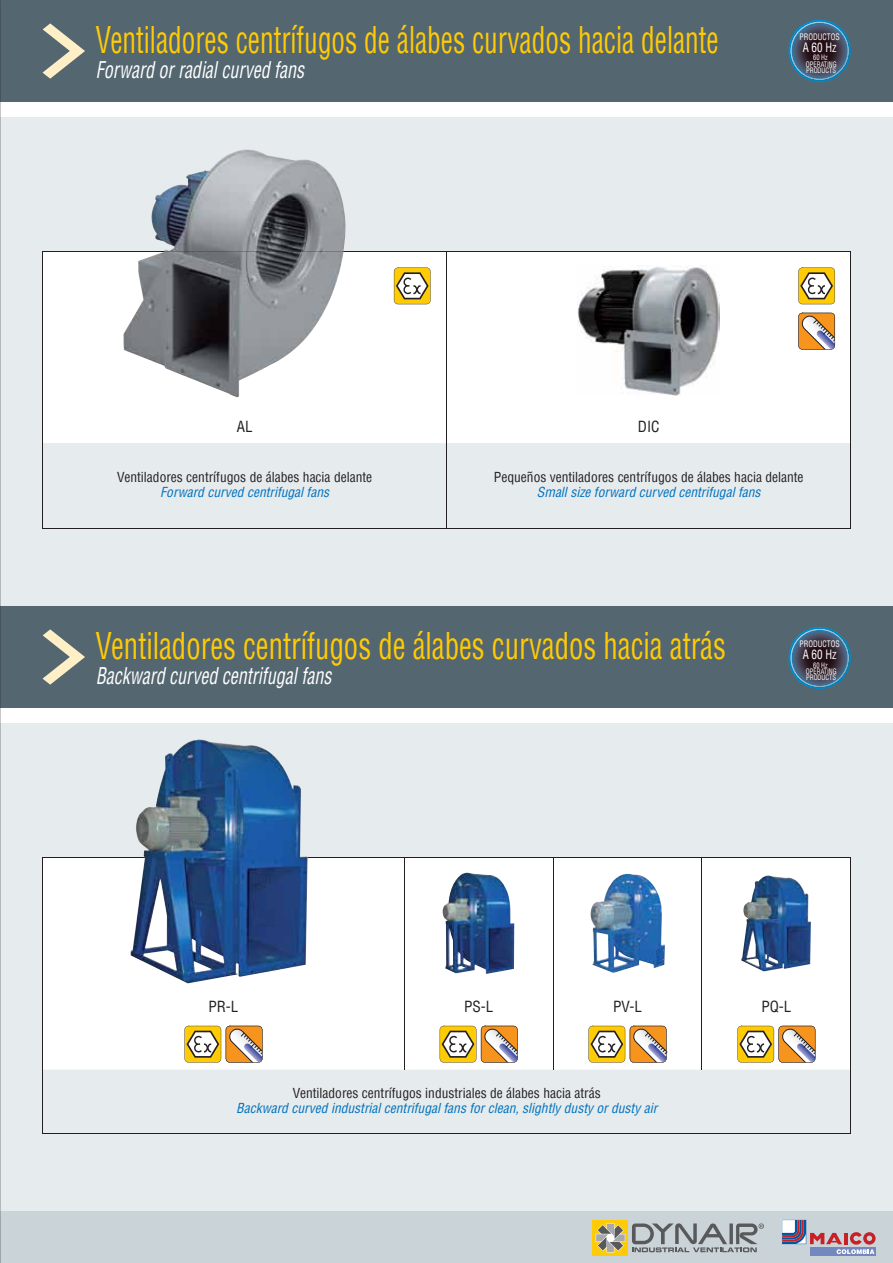
<style>
.page{position:relative;width:893px;height:1263px;background:#e6ebee}
.page>*{position:absolute;margin:0;border:0;box-sizing:border-box;transform-origin:0 0}
.t1{font:condensed 36px "Helvetica";color:#ffcb05;scale:.76 1}
.t2{font:condensed 36px "Helvetica";color:#ffcb05;scale:.8 1}
.t3{font:italic condensed 22.5px "Helvetica LT Std";color:#fff;scale:.8 1}
.t4{font:condensed 15px "Helvetica";color:#231f20}
.t5{font:condensed 13.5px "Helvetica";color:#231f20}
.t6{font:italic condensed 13.5px "Helvetica LT Std";color:#0072bc}
.t7{font:condensed 12.6px "Helvetica";color:#fff;scale:.88 1}
.t8{font:condensed 8.7px "Helvetica";color:#fff;scale:.88 1}
.t9{font:condensed 7.35px/6.3px "Helvetica";color:#fff;text-align:center;scale:.88 1}
</style>
<div class="page">
<div style="left:0;top:0;width:893px;height:102px;background:#546670"></div>
<div style="left:0;top:102px;width:893px;height:15px;background:#fff"></div>
<div style="left:0;top:606px;width:893px;height:102px;background:#546670"></div>
<div style="left:0;top:708px;width:893px;height:15px;background:#fff"></div>
<div style="left:0;top:1212px;width:893px;height:51px;background:#c9d3d8"></div>
<svg style="left:43px;top:23px;width:42px;height:56px"></svg>
<svg style="left:43px;top:629px;width:42px;height:56px"></svg>
<div style="left:44px;top:253px;width:806px;height:190px;background:#fff"></div>
<hr style="left:43px;top:252px;width:404px;height:1px;background:#231f20">
<hr style="left:43px;top:252px;width:1px;height:157px;background:#231f20">
<hr style="left:447px;top:252px;width:404px;height:1px;background:#231f20">
<hr style="left:43px;top:409px;width:1px;height:34px;background:#231f20">
<hr style="left:43px;top:443px;width:1px;height:85px;background:#231f20">
<hr style="left:43px;top:528px;width:404px;height:1px;background:#231f20">
<hr style="left:447px;top:528px;width:404px;height:1px;background:#231f20">
<hr style="left:446px;top:252px;width:1px;height:157px;background:#231f20">
<hr style="left:446px;top:409px;width:1px;height:34px;background:#231f20">
<hr style="left:446px;top:443px;width:1px;height:85px;background:#231f20">
<hr style="left:850px;top:252px;width:1px;height:157px;background:#231f20">
<hr style="left:850px;top:409px;width:1px;height:34px;background:#231f20">
<hr style="left:850px;top:443px;width:1px;height:85px;background:#231f20">
<img style="left:578px;top:265px;width:142px;height:131px">
<img style="left:151px;top:149px;width:195px;height:103px">
<img style="left:123px;top:252px;width:220px;height:145px">
<img style="left:164px;top:252px;width:179px;height:1px">
<div style="left:44px;top:858px;width:806px;height:212px;background:#fff"></div>
<hr style="left:43px;top:857px;width:361px;height:1px;background:#231f20">
<hr style="left:43px;top:857px;width:1px;height:132px;background:#231f20">
<hr style="left:404px;top:857px;width:149px;height:1px;background:#231f20">
<hr style="left:553px;top:857px;width:149px;height:1px;background:#231f20">
<hr style="left:702px;top:857px;width:149px;height:1px;background:#231f20">
<hr style="left:850px;top:857px;width:1px;height:132px;background:#231f20">
<hr style="left:43px;top:989px;width:1px;height:30px;background:#231f20">
<hr style="left:850px;top:989px;width:1px;height:30px;background:#231f20">
<hr style="left:43px;top:1019px;width:1px;height:51px;background:#231f20">
<hr style="left:850px;top:1019px;width:1px;height:51px;background:#231f20">
<hr style="left:43px;top:1070px;width:1px;height:63px;background:#231f20">
<hr style="left:850px;top:1070px;width:1px;height:63px;background:#231f20">
<hr style="left:43px;top:1133px;width:361px;height:1px;background:#231f20">
<hr style="left:404px;top:1133px;width:149px;height:1px;background:#231f20">
<hr style="left:553px;top:1133px;width:149px;height:1px;background:#231f20">
<hr style="left:702px;top:1133px;width:149px;height:1px;background:#231f20">
<hr style="left:404px;top:857px;width:1px;height:132px;background:#231f20">
<hr style="left:553px;top:857px;width:1px;height:132px;background:#231f20">
<hr style="left:702px;top:857px;width:1px;height:132px;background:#231f20">
<hr style="left:404px;top:989px;width:1px;height:30px;background:#231f20">
<hr style="left:553px;top:989px;width:1px;height:30px;background:#231f20">
<hr style="left:702px;top:989px;width:1px;height:30px;background:#231f20">
<hr style="left:404px;top:1019px;width:1px;height:51px;background:#231f20">
<hr style="left:553px;top:1019px;width:1px;height:51px;background:#231f20">
<hr style="left:702px;top:1019px;width:1px;height:51px;background:#231f20">
<img style="left:442px;top:873px;width:72px;height:101px">
<img style="left:590px;top:874px;width:75px;height:99px">
<img style="left:741px;top:875px;width:70px;height:96px">
<svg style="left:184px;top:1026px;width:79px;height:36px;background:#d3b06d"></svg>
<svg style="left:440px;top:1026px;width:78px;height:36px;background:#d4b16d"></svg>
<svg style="left:588px;top:1026px;width:79px;height:36px;background:#d3b06d"></svg>
<svg style="left:737px;top:1026px;width:78px;height:36px;background:#d4b16d"></svg>
<img style="left:131px;top:739px;width:177px;height:244px">
<svg style="left:798px;top:267px;width:37px;height:37px"></svg>
<svg style="left:798px;top:313px;width:37px;height:36px"></svg>
<svg style="left:394px;top:267px;width:37px;height:37px"></svg>
<svg style="left:788px;top:20px;width:62px;height:62px"></svg>
<svg style="left:788px;top:627px;width:62px;height:62px"></svg>
<div style="left:593px;top:1220px;width:35px;height:35px;background:#ffcb05"></div>
<svg style="left:596px;top:1223px;width:29px;height:29px"></svg>
<svg style="left:632px;top:1223px;width:132px;height:29px"></svg>
<div style="left:810px;top:1247px;width:65px;height:9px;background:#7487bf"></div>
<svg style="left:782px;top:1220px;width:93px;height:34px"></svg>
<h1 class="t1" style="left:96px;top:16px;width:821px">Ventiladores centrífugos de álabes curvados hacia delante</h1>
<h2 class="t3" style="left:96px;top:56px;width:262px">Forward or radial curved fans</h2>
<p class="t8" style="left:799px;top:31px;width:47px">PRODUCTOS</p>
<p class="t7" style="left:802px;top:39px;width:40px">A 60 Hz</p>
<p class="t9" style="left:806px;top:55px;width:37px">60 Hz<br>OPERATING<br>PRODUCTS</p>
<p class="t4" style="left:237px;top:417px;width:17px">AL</p>
<p class="t4" style="left:638px;top:417px;width:23px">DIC</p>
<p class="t5" style="left:117px;top:468px;width:257px">Ventiladores centrífugos de álabes hacia delante</p>
<p class="t5" style="left:494px;top:468px;width:311px">Pequeños ventiladores centrífugos de álabes hacia delante</p>
<p class="t6" style="left:160px;top:484px;width:170px">Forward curved centrifugal fans</p>
<p class="t6" style="left:537px;top:484px;width:225px">Small size forward curved centrifugal fans</p>
<h1 class="t2" style="left:96px;top:622px;width:789px">Ventiladores centrífugos de álabes curvados hacia atrás</h1>
<h2 class="t3" style="left:96px;top:662px;width:296px">Backward curved centrifugal fans</h2>
<p class="t8" style="left:799px;top:638px;width:47px">PRODUCTOS</p>
<p class="t7" style="left:802px;top:646px;width:40px">A 60 Hz</p>
<p class="t9" style="left:806px;top:662px;width:37px">60 Hz<br>OPERATING<br>PRODUCTS</p>
<p class="t4" style="left:208px;top:997px;width:31px">PR-L</p>
<p class="t4" style="left:464px;top:997px;width:31px">PS-L</p>
<p class="t4" style="left:613px;top:997px;width:30px">PV-L</p>
<p class="t4" style="left:761px;top:997px;width:31px">PQ-L</p>
<p class="t5" style="left:293px;top:1084px;width:309px">Ventiladores centrífugos industriales de álabes hacia atrás</p>
<p class="t6" style="left:236px;top:1099px;width:422px">Backward curved industrial centrifugal fans for clean, slightly dusty or dusty air</p>
</div>
